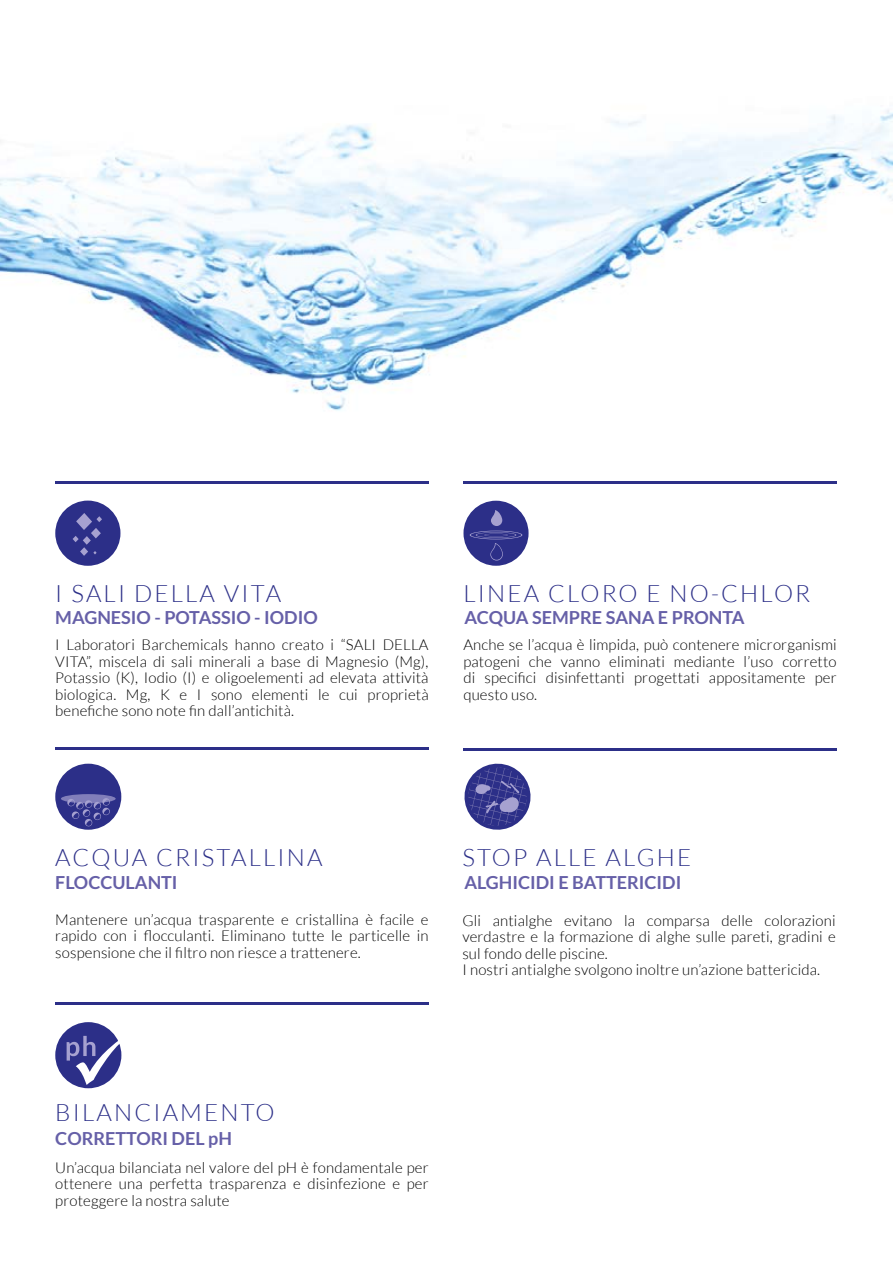
<style>
.page{position:relative;width:893px;height:1263px;background:#fff}
.page>*{position:absolute;margin:0;border:0;box-sizing:border-box;transform-origin:0 0}
.t1{font:300 24px "Lato";letter-spacing:.09em;color:#2c2f88}
.t2{font:700 18px "Lato";color:#6660a8}
.t3{font:300 15px/16.5px "Lato";letter-spacing:.01em;color:#000;text-align:justify}
</style>
<div class="page">
<img style="left:0;top:110px;width:893px;height:456px">
<div style="left:55px;top:1022px;width:66px;height:66px;background:#2c2f88;border-radius:50%"></div>
<svg style="left:67px;top:1036px;width:55px;height:49px"></svg>
<div style="left:55px;top:501px;width:65px;height:65px;background:#2c2f88;border-radius:50%"></div>
<svg style="left:73px;top:513px;width:29px;height:43px"></svg>
<div style="left:463px;top:501px;width:66px;height:65px;background:#2c2f88;border-radius:50%"></div>
<svg style="left:470px;top:510px;width:52px;height:51px"></svg>
<hr style="left:484px;top:533px;width:24px;height:3px;background:#a6a1d0;border-radius:50%">
<hr style="left:485px;top:534px;width:22px;height:2px;background:#a6a1d0;border-radius:50%">
<div style="left:55px;top:764px;width:66px;height:66px;background:#2c2f88;border-radius:50%"></div>
<svg style="left:68px;top:801px;width:42px;height:25px"></svg>
<svg style="left:61px;top:794px;width:55px;height:9px"></svg>
<hr style="left:463px;top:481px;width:374px;height:3px;background:#2c2f88">
<hr style="left:55px;top:481px;width:374px;height:3px;background:#2c2f88">
<hr style="left:55px;top:747px;width:374px;height:3px;background:#2c2f88">
<hr style="left:55px;top:1002px;width:374px;height:2px;background:#2c2f88">
<hr style="left:463px;top:748px;width:374px;height:2px;background:#2c2f88">
<svg style="left:464px;top:763px;width:67px;height:67px"></svg>
<h1 class="t1" style="left:55px;top:580px;width:227px">I SALI DELLA VITA</h1>
<h1 class="t1" style="left:463px;top:580px;width:348px">LINEA CLORO E NO-CHLOR</h1>
<p class="t2" style="left:55px;top:607px;width:264px">MAGNESIO - POTASSIO - IODIO</p>
<p class="t2" style="left:464px;top:607px;width:282px">ACQUA SEMPRE SANA E PRONTA</p>
<p class="t3" style="left:55px;top:637px;width:375px">I Laboratori Barchemicals hanno creato i “SALI DELLA VITA”, miscela di sali minerali a base di Magnesio (Mg), Potassio (K), Iodio (I) e oligoelementi ad elevata attività biologica. Mg, K e I sono elementi le cui proprietà benefiche sono note fin dall’antichità.</p>
<p class="t3" style="left:463px;top:637px;width:375px">Anche se l’acqua è limpida, può contenere microrganismi patogeni che vanno eliminati mediante l’uso corretto di specifici disinfettanti progettati appositamente per questo uso.</p>
<h1 class="t1" style="left:55px;top:844px;width:269px">ACQUA CRISTALLINA</h1>
<h1 class="t1" style="left:462px;top:845px;width:230px">STOP ALLE ALGHE</h1>
<p class="t2" style="left:55px;top:872px;width:124px">FLOCCULANTI</p>
<p class="t2" style="left:464px;top:872px;width:218px">ALGHICIDI E BATTERICIDI</p>
<p class="t3" style="left:55px;top:911px;width:375px">Mantenere un’acqua trasparente e cristallina è facile e rapido con i flocculanti. Eliminano tutte le particelle in sospensione che il filtro non riesce a trattenere.</p>
<p class="t3" style="left:462px;top:912px;width:375px;text-align:left">Gli antialghe evitano la comparsa delle colorazioni verdastre e la formazione di alghe sulle pareti, gradini e sul fondo delle piscine.<br>I nostri antialghe svolgono inoltre un’azione battericida.</p>
<h1 class="t1" style="left:55px;top:1100px;width:221px">BILANCIAMENTO</h1>
<p class="t2" style="left:55px;top:1128px;width:178px">CORRETTORI DEL pH</p>
<p class="t3" style="left:55px;top:1159px;width:375px">Un’acqua bilanciata nel valore del pH è fondamentale per ottenere una perfetta trasparenza e disinfezione e per proteggere la nostra salute</p>
</div>
